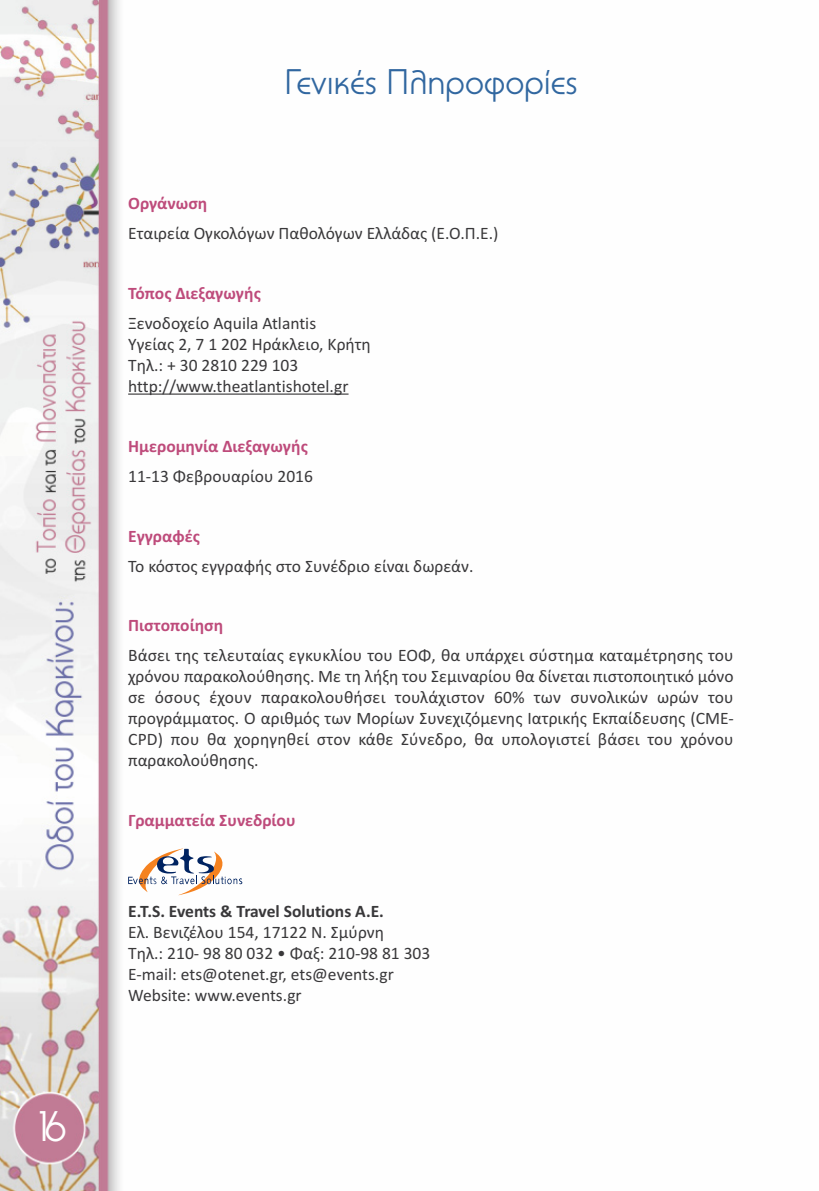
<style>
.page{position:relative;width:819px;height:1191px;background:#fff}
.page>*{position:absolute;margin:0;border:0;box-sizing:border-box;transform-origin:0 0}
.t1{font:42px "PF Universal";color:#fff}
.t2{font:35px "PF Universal";color:#3167a0}
.t3{font:17.5px/21px "Calibri";color:#39383a}
.t4{font:700 17.5px "Calibri";color:#be4b7b}
.t5{font:700 17.5px "Calibri";color:#39383a}
</style>
<div class="page">
<img style="left:0;top:0;width:349px;height:1191px">
<hr style="left:128px;top:393px;width:220px;height:2px;background:#39383a">
<svg style="left:128px;top:848px;width:114px;height:47px"></svg>
<h1 class="t1" style="left:33px;top:1101px;width:35px">16</h1>
<h2 class="t2" style="left:284px;top:61px;width:295px">Γενικές Πληροφορίες</h2>
<p class="t4" style="left:128px;top:193px;width:81px">Οργάνωση</p>
<p class="t3" style="left:128px;top:224px;width:372px">Εταιρεία Ογκολόγων Παθολόγων Ελλάδας (Ε.Ο.Π.Ε.)</p>
<p class="t4" style="left:128px;top:283px;width:134px">Τόπος Διεξαγωγής</p>
<p class="t3" style="left:128px;top:314px;width:244px">Ξενοδοχείο Aquila Atlantis<br>Υγείας 2, 7 1 202 Ηράκλειο, Κρήτη<br>Τηλ.: + 30 2810 229 103 http://www.theatlantishotel.gr</p>
<p class="t4" style="left:128px;top:435px;width:181px">Ημερομηνία Διεξαγωγής</p>
<p class="t3" style="left:128px;top:467px;width:186px">11-13 Φεβρουαρίου 2016</p>
<p class="t4" style="left:128px;top:525px;width:73px">Εγγραφές</p>
<p class="t3" style="left:128px;top:556px;width:347px">Το κόστος εγγραφής στο Συνέδριο είναι δωρεάν.</p>
<p class="t4" style="left:128px;top:615px;width:97px">Πιστοποίηση</p>
<p class="t3" style="left:128px;top:646px;width:607px;text-align:justify">Βάσει της τελευταίας εγκυκλίου του ΕΟΦ, θα υπάρχει σύστημα καταμέτρησης του χρόνου παρακολούθησης. Με τη λήξη του Σεμιναρίου θα δίνεται πιστοποιητικό μόνο σε όσους έχουν παρακολουθήσει τουλάχιστον 60% των συνολικών ωρών του προγράμματος. Ο αριθμός των Μορίων Συνεχιζόμενης Ιατρικής Εκπαίδευσης (CME-CPD) που θα χορηγηθεί στον κάθε Σύνεδρο, θα υπολογιστεί βάσει του χρόνου παρακολούθησης.</p>
<p class="t4" style="left:128px;top:810px;width:169px">Γραμματεία Συνεδρίου</p>
<p class="t5" style="left:128px;top:901px;width:257px">E.T.S. Events &amp; Travel Solutions A.E.</p>
<p class="t3" style="left:128px;top:923px;width:304px">Ελ. Βενιζέλου 154, 17122 Ν. Σμύρνη<br>Τηλ.: 210- 98 80 032 • Φαξ: 210-98 81 303<br>E-mail: ets@otenet.gr, ets@events.gr Website: www.events.gr</p>
</div>
